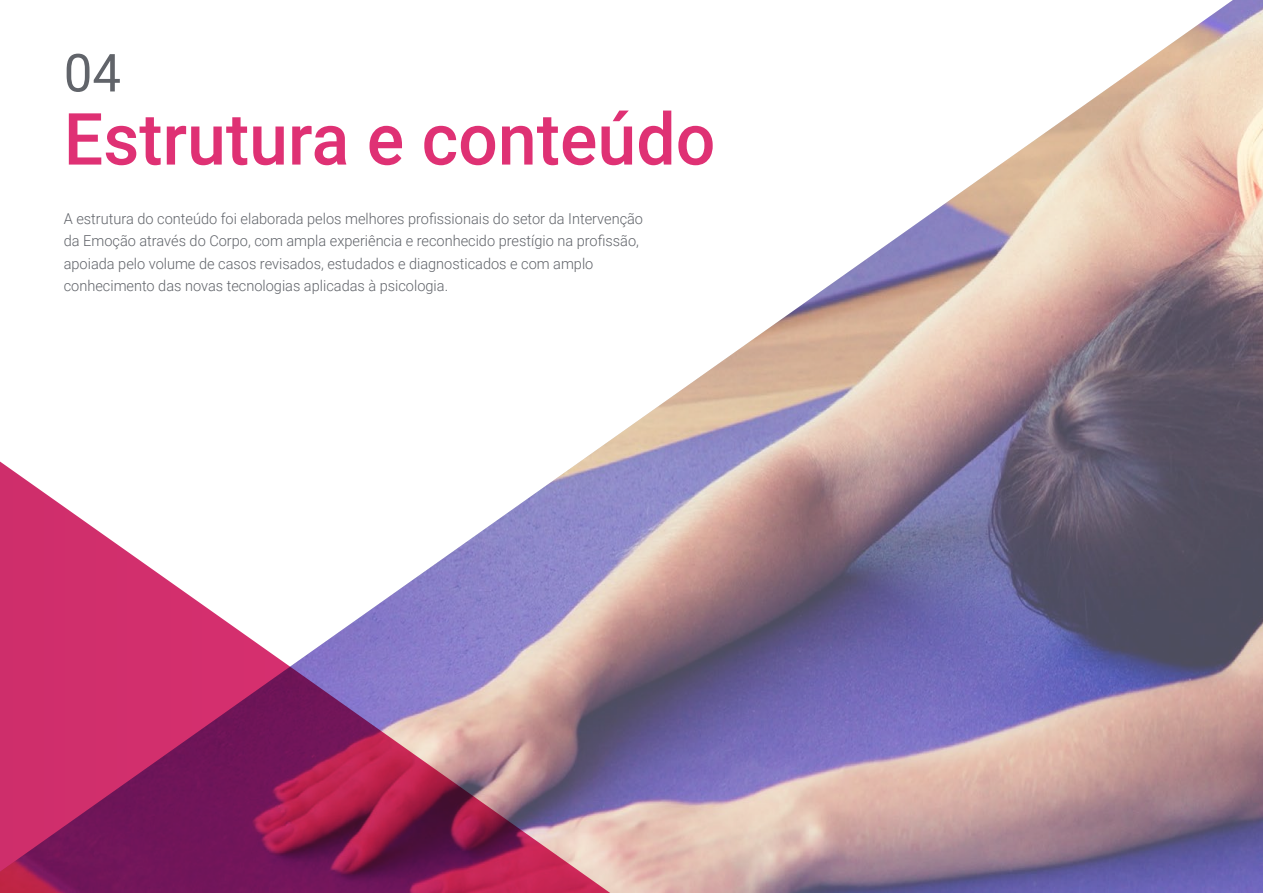
<style>
.page{position:relative;width:1263px;height:893px;background:#fff}
.page>*{position:absolute;margin:0;border:0;box-sizing:border-box;transform-origin:0 0}
.t1{font:500 72px "Roboto";color:#df3174}
.t2{font:52.5px "Roboto";color:#61646a}
.t3{font:300 15px/22.5px "Roboto";color:#61646a}
</style>
<div class="page">
<img style="left:602px;top:0;width:661px;height:893px">
<svg style="left:0;top:446px;width:640px;height:447px"></svg>
<h2 class="t2" style="left:64px;top:36px;width:59px">04</h2>
<h1 class="t1" style="left:64px;top:89px;width:653px">Estrutura e conteúdo</h1>
<p class="t3" style="left:64px;top:207px;width:581px">A estrutura do conteúdo foi elaborada pelos melhores profissionais do setor da Intervenção da Emoção através do Corpo, com ampla experiência e reconhecido prestígio na profissão, apoiada pelo volume de casos revisados, estudados e diagnosticados e com amplo conhecimento das novas tecnologias aplicadas à psicologia.</p>
</div>
